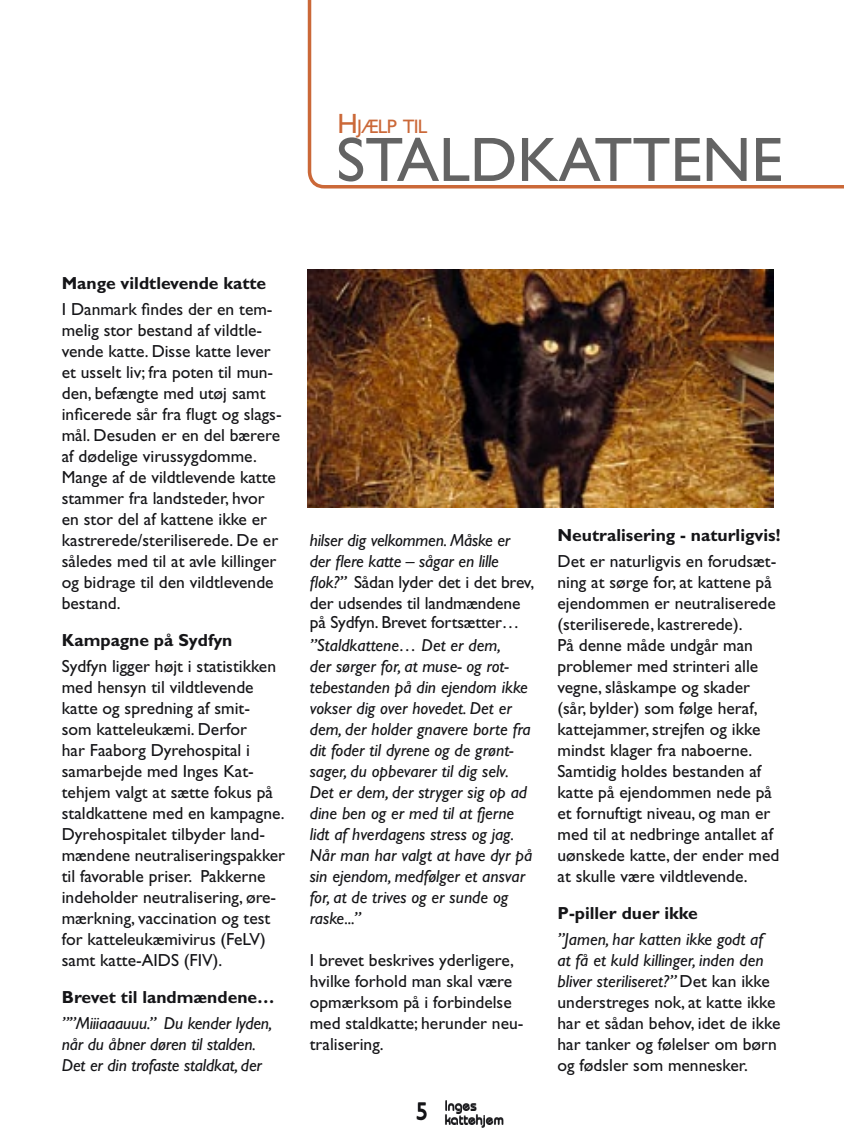
<style>
.page{position:relative;width:844px;height:1141px;background:#fff}
.page>*{position:absolute;margin:0;border:0;box-sizing:border-box;transform-origin:0 0}
.overskift1{font:63px "Gill Sans";color:#636363}
.Overskrift2{font:19.6px "Gill Sans";letter-spacing:-.045em;color:#cb6838}
.brødtekst{font:17.5px/21px "Gill Sans";color:#151518}
.brødtekst-2{font:italic 17.5px/21px "Gill Sans";color:#151518}
.brødtekst-3{font:700 17.5px "Gill Sans";color:#151518}
.t1{font:500 14px/14px "Bauhaus";color:#151518}
.s1{font-size:28px}
.s2{font-style:normal}
.s3{font-style:italic}
.s4{font-family:"Gill Sans";font-weight:400;font-size:24.5px}
</style>
<div class="page">
<svg style="left:307px;top:0;width:536px;height:187px"></svg>
<img style="left:308px;top:269px;width:465px;height:239px">
<p class="Overskrift2" style="left:337px;top:115px;width:91px"><span class="s1">H</span>JÆLP TIL</p>
<p class="overskift1" style="left:336px;top:124px;width:448px">STALDKATTENE</p>
<p class="brødtekst-3" style="left:62px;top:272px;width:206px">Mange vildtlevende katte</p>
<p class="brødtekst" style="left:62px;top:299px;width:221px">I Danmark findes der en tem&shy;melig stor bestand af vildtle&shy;vende katte. Disse katte lever et usselt liv; fra poten til mun&shy;den, befængte med utøj samt inficerede sår fra flugt og slags&shy;mål. Desuden er en del bærere af dødelige virussygdomme.<br>Mange af de vildtlevende katte stammer fra landsteder, hvor en stor del af kattene ikke er kastrerede/steriliserede. De er således med til at avle killinger og bidrage til den vildtlevende bestand.</p>
<p class="brødtekst-3" style="left:62px;top:629px;width:172px">Kampagne på Sydfyn</p>
<p class="brødtekst" style="left:62px;top:656px;width:225px">Sydfyn ligger højt i statistikken med hensyn til vildtlevende katte og spredning af smit-<br>som katteleukæmi. Derfor<br>har Faaborg Dyrehospital i samarbejde med Inges Kat&shy;tehjem valgt at sætte fokus på staldkattene med en kampagne.<br>Dyrehospitalet tilbyder land&shy;mændene neutraliseringspakker til favorable priser. Pakkerne indeholder neutralisering, øre&shy;mærkning, vaccination og test for katteleukæmivirus (FeLV) samt katte-AIDS (FIV).</p>
<p class="brødtekst-3" style="left:62px;top:986px;width:214px">Brevet til landmændene…</p>
<p class="brødtekst-2" style="left:62px;top:1013px;width:212px">””Miiiaaauuu.” Du kender lyden, når du åbner døren til stalden.<br>Det er din trofaste staldkat, der</p>
<p class="brødtekst-2" style="left:310px;top:530px;width:226px">hilser dig velkommen. Måske er der flere katte – sågar en lille flok?” <span class="s2">Sådan lyder det i det brev, der udsendes til landmændene</span></p>
<p class="brødtekst" style="left:310px;top:611px;width:211px;line-height:22.8px">på Sydfyn. Brevet fortsætter… <span class="s3">”Staldkattene… Det er dem,</span></p>
<p class="brødtekst-2" style="left:310px;top:656px;width:224px">der sørger for, at muse- og rot&shy;tebestanden på din ejendom ikke vokser dig over hovedet. Det er dem, der holder gnavere borte fra dit foder til dyrene og de grønt&shy;sager, du opbevarer til dig selv.<br>Det er dem, der stryger sig op ad dine ben og er med til at fjerne lidt af hverdagens stress og jag.<br>Når man har valgt at have dyr på sin ejendom, medfølger et ansvar for, at de trives og er sunde og raske...”</p>
<p class="brødtekst" style="left:310px;top:950px;width:215px">I brevet beskrives yderligere, hvilke forhold man skal være opmærksom på i forbindelse med staldkatte; herunder neu&shy;tralisering.</p>
<p class="t1" style="left:444px;top:1099px;width:61px;text-indent:-29px"><span class="s4">5</span> Inges kattehjem</p>
<p class="brødtekst-3" style="left:557px;top:524px;width:224px">Neutralisering - naturligvis!</p>
<p class="brødtekst" style="left:557px;top:551px;width:223px">Det er naturligvis en forudsæt&shy;ning at sørge for, at kattene på ejendommen er neutraliserede (steriliserede, kastrerede).<br>På denne måde undgår man problemer med strinteri alle vegne, slåskampe og skader (sår, bylder) som følge heraf, kattejammer, strejfen og ikke mindst klager fra naboerne.<br>Samtidig holdes bestanden af katte på ejendommen nede på et fornuftigt niveau, og man er med til at nedbringe antallet af uønskede katte, der ender med at skulle være vildtlevende.</p>
<p class="brødtekst-3" style="left:557px;top:902px;width:142px">P-piller duer ikke</p>
<p class="brødtekst" style="left:557px;top:929px;width:224px"><span class="s3">”Jamen, har katten ikke godt af at få et kuld killinger, inden den bliver steriliseret?”</span> Det kan ikke understreges nok, at katte ikke har et sådan behov, idet de ikke har tanker og følelser om børn og fødsler som mennesker.</p>
</div>
